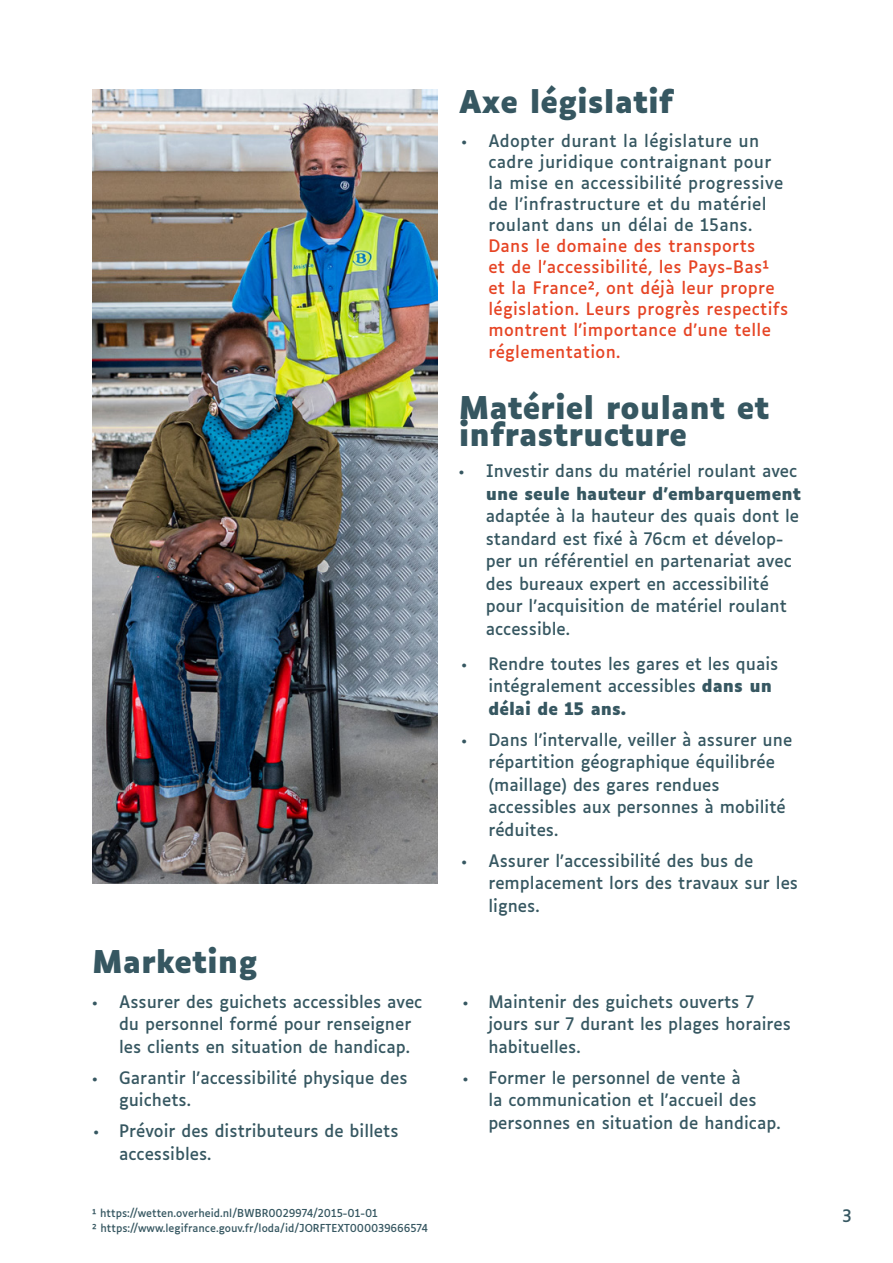
<style>
.page{position:relative;width:893px;height:1263px;background:#fff}
.page>*{position:absolute;margin:0;border:0;box-sizing:border-box;transform-origin:0 0}
.t1{font:700 30.6px "Luciole";color:#365761}
.t2{font:700 30px "Luciole";color:#365761}
.Body{font:16.5px/22.5px "Luciole";color:#365761}
.Body-2{font:16.5px/21px "Luciole";letter-spacing:.02em;color:#e64424}
.t3{font:10.5px/15px "Luciole";color:#365761}
.s1{color:#365761}
.s2{font-weight:700}
</style>
<div class="page">
<img style="left:92px;top:89px;width:345px;height:794px">
<h2 class="t2" style="left:92px;top:945px;width:167px">Marketing</h2>
<p class="Body" style="left:119px;top:989px;width:305px;text-indent:-27px">• Assurer des guichets accessibles avec du personnel formé pour renseigner les clients en situation de handicap.</p>
<p class="Body" style="left:119px;top:1065px;width:290px;text-indent:-27px">• Garantir l’accessibilité physique des guichets.</p>
<p class="Body" style="left:119px;top:1119px;width:281px;text-indent:-26px">• Prévoir des distributeurs de billets accessibles.</p>
<p class="t3" style="left:92px;top:1205px;width:338px">¹ https://wetten.overheid.nl/BWBR0029974/2015-01-01<br>² https://www.legifrance.gouv.fr/loda/id/JORFTEXT000039666574</p>
<h2 class="t2" style="left:459px;top:85px;width:216px">Axe législatif</h2>
<p class="Body-2" style="left:488px;top:129px;width:301px;text-indent:-27px"><span class="s1">• Adopter durant la législature un cadre juridique contraignant pour la mise en accessibilité progressive de l’infrastructure et du matériel roulant dans un délai de 15ans.<br></span>Dans le domaine des transports<br>et de l’accessibilité, les Pays-Bas¹ et la France², ont déjà leur propre législation. Leurs progrès respectifs montrent l’importance d’une telle</p>
<p class="Body-2" style="left:488px;top:340px;width:134px">réglementation.</p>
<h2 class="t2" style="left:459px;top:391px;width:312px">Matériel roulant et</h2>
<h2 class="t1" style="left:459px;top:418px;width:230px">infrastructure</h2>
<h2 class="Body" style="left:486px;top:458px;width:317px;text-indent:-27px">• Investir dans du matériel roulant avec <span class="s2">une seule hauteur d’embarquement </span>adaptée à la hauteur des quais dont le standard est fixé à 76cm et dévelop&shy;per un référentiel en partenariat avec des bureaux expert en accessibilité pour l’acquisition de matériel roulant accessible.</h2>
<p class="Body" style="left:488px;top:651px;width:292px;text-indent:-27px">• Rendre toutes les gares et les quais intégralement accessibles <span class="s2">dans un délai de 15 ans.</span></p>
<p class="Body" style="left:488px;top:727px;width:305px;text-indent:-27px">• Dans l’intervalle, veiller à assurer une répartition géographique équilibrée (maillage) des gares rendues accessibles aux personnes à mobilité réduites.</p>
<p class="Body" style="left:488px;top:848px;width:311px;text-indent:-27px">• Assurer l’accessibilité des bus de remplacement lors des travaux sur les lignes.</p>
<p class="Body" style="left:488px;top:989px;width:304px;text-indent:-26px">• Maintenir des guichets ouverts 7 jours sur 7 durant les plages horaires habituelles.</p>
<p class="Body" style="left:488px;top:1065px;width:294px;text-indent:-26px">• Former le personnel de vente à<br>la communication et l’accueil des personnes en situation de handicap.</p>
<p class="Body" style="left:842px;top:1203px;width:11px">3</p>
</div>
